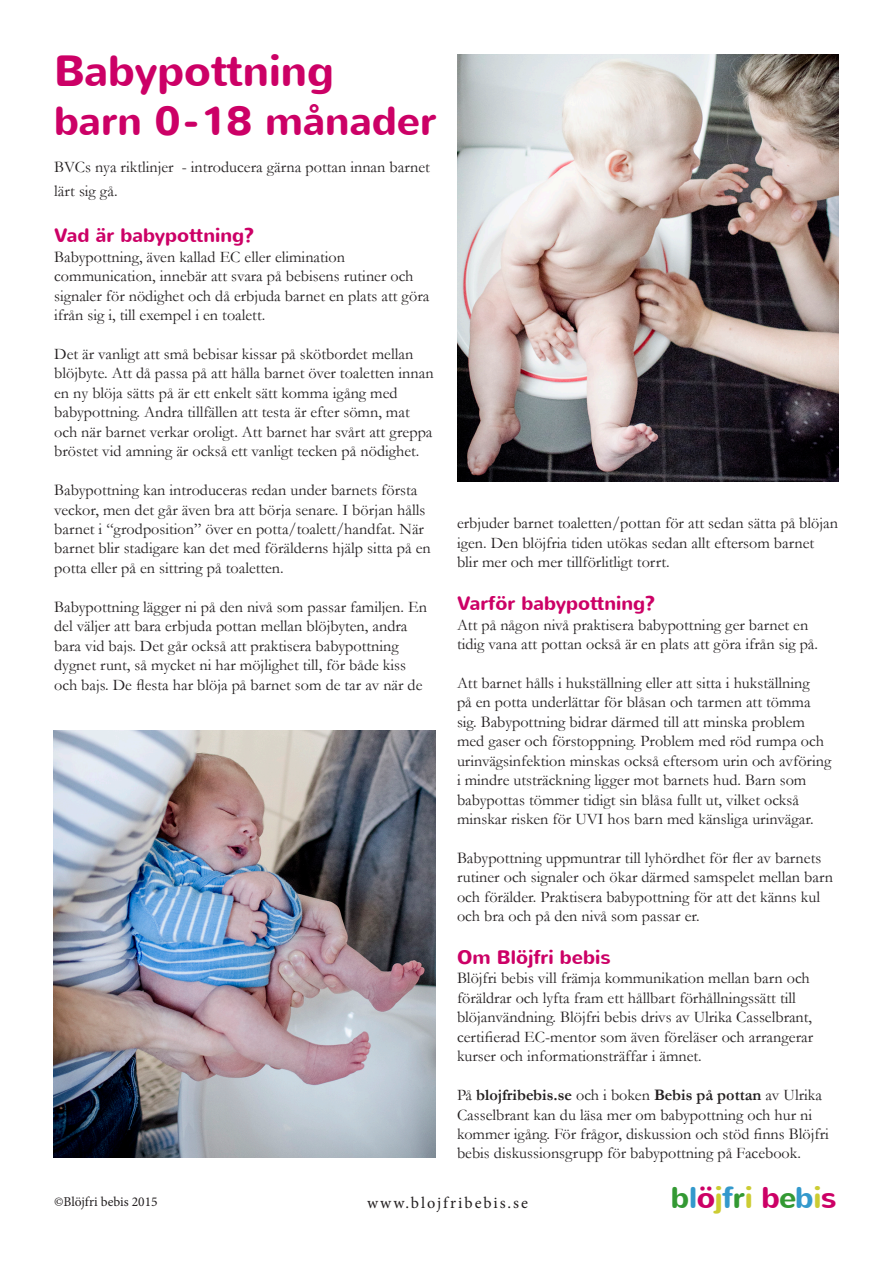
<style>
.page{position:relative;width:893px;height:1263px;background:#fff}
.page>*{position:absolute;margin:0;border:0;box-sizing:border-box;transform-origin:0 0}
.t1{font:700 43.5px "Nunito";color:#c06}
.t2{font:700 40.5px "Nunito";color:#c06}
.t3{font:700 30px "Nunito";letter-spacing:-.015em;color:#393}
.t4{font:700 19.5px "Nunito";color:#c06}
.t5{font:16.2px/19.5px "Garamond";color:#231f20}
.t6{font:16.2px "Minion Pro";letter-spacing:.12em;color:#231f20}
.t7{font:13.5px "Minion Pro";color:#231f20}
.s1{font-weight:700}
.s2{color:#39c}
.s3{color:#c06}
.s4{color:#cc3}
</style>
<div class="page">
<img style="left:53px;top:730px;width:382px;height:428px">
<img style="left:457px;top:54px;width:382px;height:427px">
<p class="t1" style="left:54px;top:42px;width:281px">Babypottning</p>
<p class="t2" style="left:54px;top:94px;width:384px">barn 0-18 månader</p>
<p class="t5" style="left:54px;top:155px;width:377px;line-height:23.4px">BVCs nya riktlinjer - introducera gärna pottan innan barnet lärt sig gå.</p>
<p class="t4" style="left:54px;top:223px;width:202px">Vad är babypottning?</p>
<p class="t5" style="left:54px;top:247px;width:377px">Babypottning, även kallad EC eller elimination communication, innebär att svara på bebisens rutiner och signaler för nödighet och då erbjuda barnet en plats att göra ifrån sig i, till exempel i en toalett.</p>
<p class="t5" style="left:54px;top:344px;width:381px">Det är vanligt att små bebisar kissar på skötbordet mellan blöjbyte. Att då passa på att hålla barnet över toaletten innan en ny blöja sätts på är ett enkelt sätt komma igång med babypottning. Andra tillfällen att testa är efter sömn, mat och när barnet verkar oroligt. Att barnet har svårt att greppa bröstet vid amning är också ett vanligt tecken på nödighet.</p>
<p class="t5" style="left:54px;top:480px;width:378px">Babypottning kan introduceras redan under barnets första veckor, men det går även bra att börja senare. I början hålls barnet i “grodposition” över en potta/toalett/handfat. När barnet blir stadigare kan det med förälderns hjälp sitta på en potta eller på en sittring på toaletten.</p>
<p class="t5" style="left:54px;top:596px;width:374px">Babypottning lägger ni på den nivå som passar familjen. En del väljer att bara erbjuda pottan mellan blöjbyten, andra bara vid bajs. Det går också att praktisera babypottning dygnet runt, så mycket ni har möjlighet till, för både kiss och bajs. De flesta har blöja på barnet som de tar av när de</p>
<p class="t5" style="left:457px;top:513px;width:383px">erbjuder barnet toaletten/pottan för att sedan sätta på blöjan igen. Den blöjfria tiden utökas sedan allt eftersom barnet blir mer och mer tillförlitligt torrt.</p>
<p class="t4" style="left:457px;top:590px;width:200px">Varför babypottning?</p>
<p class="t5" style="left:457px;top:614px;width:363px">Att på någon nivå praktisera babypottning ger barnet en tidig vana att pottan också är en plats att göra ifrån sig på.</p>
<p class="t5" style="left:457px;top:673px;width:376px">Att barnet hålls i hukställning eller att sitta i hukställning<br>på en potta underlättar för blåsan och tarmen att tömma sig. Babypottning bidrar därmed till att minska problem med gaser och förstoppning. Problem med röd rumpa och urinvägsinfektion minskas också eftersom urin och avföring i mindre utsträckning ligger mot barnets hud. Barn som babypottas tömmer tidigt sin blåsa fullt ut, vilket också minskar risken för UVI hos barn med känsliga urinvägar.</p>
<p class="t5" style="left:457px;top:848px;width:378px">Babypottning uppmuntrar till lyhördhet för fler av barnets rutiner och signaler och ökar därmed samspelet mellan barn och förälder. Praktisera babypottning för att det känns kul och bra och på den nivå som passar er.</p>
<p class="t4" style="left:457px;top:944px;width:155px">Om Blöjfri bebis</p>
<p class="t5" style="left:457px;top:968px;width:358px">Blöjfri bebis vill främja kommunikation mellan barn och föräldrar och lyfta fram ett hållbart förhållningssätt till blöjanvändning. Blöjfri bebis drivs av Ulrika Casselbrant, certifierad EC-mentor som även föreläser och arrangerar kurser och informationsträffar i ämnet.</p>
<p class="t5" style="left:457px;top:1085px;width:373px">På <span class="s1">blojfribebis.se</span> och i boken <span class="s1">Bebis på pottan</span> av Ulrika Casselbrant kan du läsa mer om babypottning och hur ni kommer igång. För frågor, diskussion och stöd finns Blöjfri bebis diskussionsgrupp för babypottning på Facebook.</p>
<p class="t6" style="left:367px;top:1192px;width:163px">www.blojfribebis.se</p>
<p class="t3" style="left:671px;top:1178px;width:167px">b<span class="s2">l</span><span class="s3">ö</span><span class="s4">j</span><span class="s2">f</span>r<span class="s4">i</span> <span class="s3">b</span>e<span class="s2">b</span><span class="s4">i</span><span class="s3">s</span></p>
<p class="t7" style="left:54px;top:1193px;width:105px">©Blöjfri bebis 2015</p>
</div>
